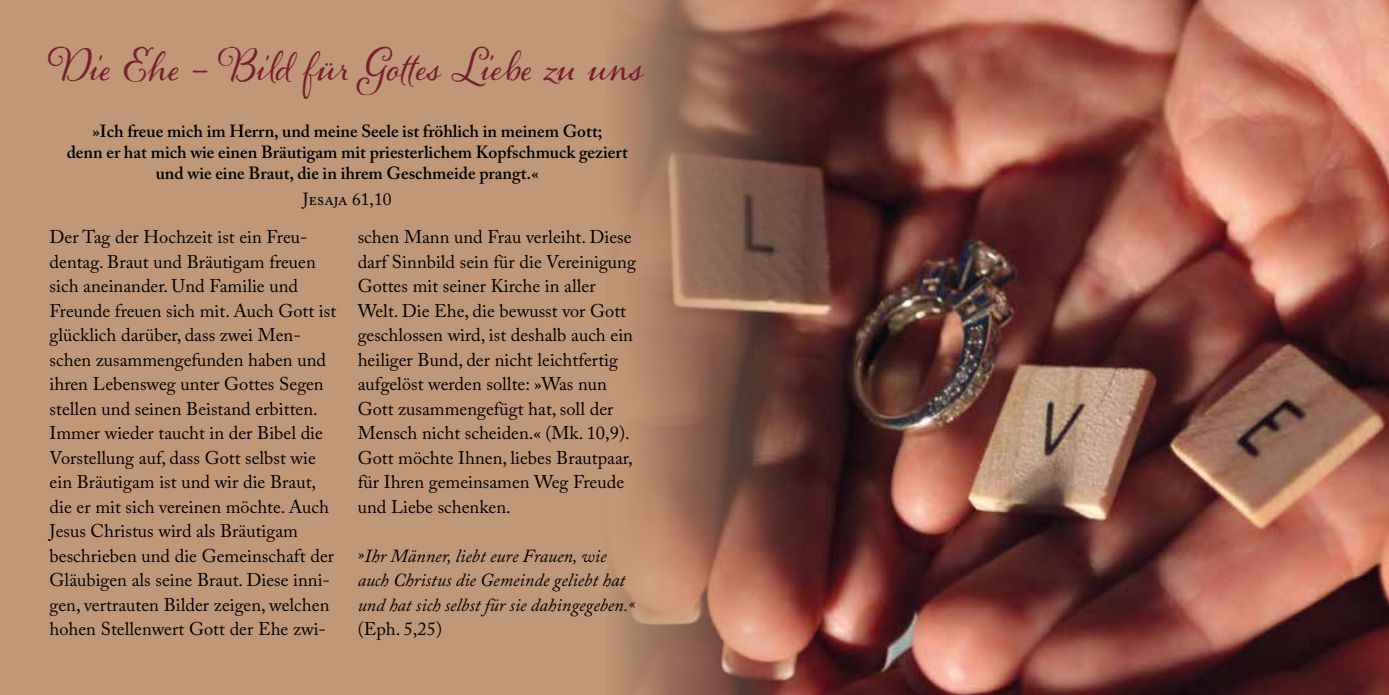
<style>
.page{position:relative;width:1389px;height:695px;background:#fff}
.page>*{position:absolute;margin:0;border:0;box-sizing:border-box;transform-origin:0 0}
.t1{font:40.25px "Alana PRO";color:#781e2f}
.t2{font:18.38px/24.5px "Adobe Caslon Pro";color:#000}
.t3{font:italic 18.38px/24.5px "Adobe Caslon Pro";color:#000}
.t4{font:600 17.5px/21px "Adobe Caslon Pro";color:#000;text-align:center}
.t5{font:17.5px "Adobe Caslon Pro";color:#000}
</style>
<div class="page">
<div style="left:0;top:0;width:1389px;height:694px;background:#c19877"></div>
<img style="left:613px;top:0;width:776px;height:694px">
<h1 class="t1" style="left:50px;top:42px;width:596px">Die Ehe – Bild für Gottes Liebe zu uns</h1>
<p class="t4" style="left:67px;top:120px;width:563px">»Ich freue mich im Herrn, und meine Seele ist fröhlich in meinem Gott;<br>denn er hat mich wie einen Bräutigam mit priesterlichem Kopfschmuck geziert und wie eine Braut, die in ihrem Geschmeide prangt.«</p>
<p class="t5" style="left:303px;top:189px;width:90px">Jesaja 61,10</p>
<p class="t2" style="left:50px;top:224px;width:288px">Der Tag der Hochzeit ist ein Freu&shy;dentag. Braut und Bräutigam freuen sich aneinander. Und Familie und Freunde freuen sich mit. Auch Gott ist glücklich darüber, dass zwei Men&shy;schen zusammengefunden haben und ihren Lebensweg unter Gottes Segen stellen und seinen Beistand erbitten.<br>Immer wieder taucht in der Bibel die Vorstellung auf, dass Gott selbst wie ein Bräutigam ist und wir die Braut, die er mit sich vereinen möchte. Auch Jesus Christus wird als Bräutigam beschrieben und die Gemeinschaft der Gläubigen als seine Braut. Diese inni&shy;gen, vertrauten Bilder zeigen, welchen hohen Stellenwert Gott der Ehe zwi-</p>
<p class="t2" style="left:358px;top:224px;width:280px">schen Mann und Frau verleiht. Diese darf Sinnbild sein für die Vereinigung Gottes mit seiner Kirche in aller Welt. Die Ehe, die bewusst vor Gott geschlossen wird, ist deshalb auch ein heiliger Bund, der nicht leichtfertig aufgelöst werden sollte: »Was nun Gott zusammengefügt hat, soll der Mensch nicht scheiden.« (Mk. 10,9).<br>Gott möchte Ihnen, liebes Brautpaar, für Ihren gemeinsamen Weg Freude und Liebe schenken.</p>
<p class="t3" style="left:358px;top:543px;width:279px">»Ihr Männer, liebt eure Frauen, wie auch Christus die Gemeinde geliebt hat und hat sich selbst für sie dahingegeben.«</p>
<p class="t2" style="left:358px;top:616px;width:86px">(Eph. 5,25)</p>
</div>
